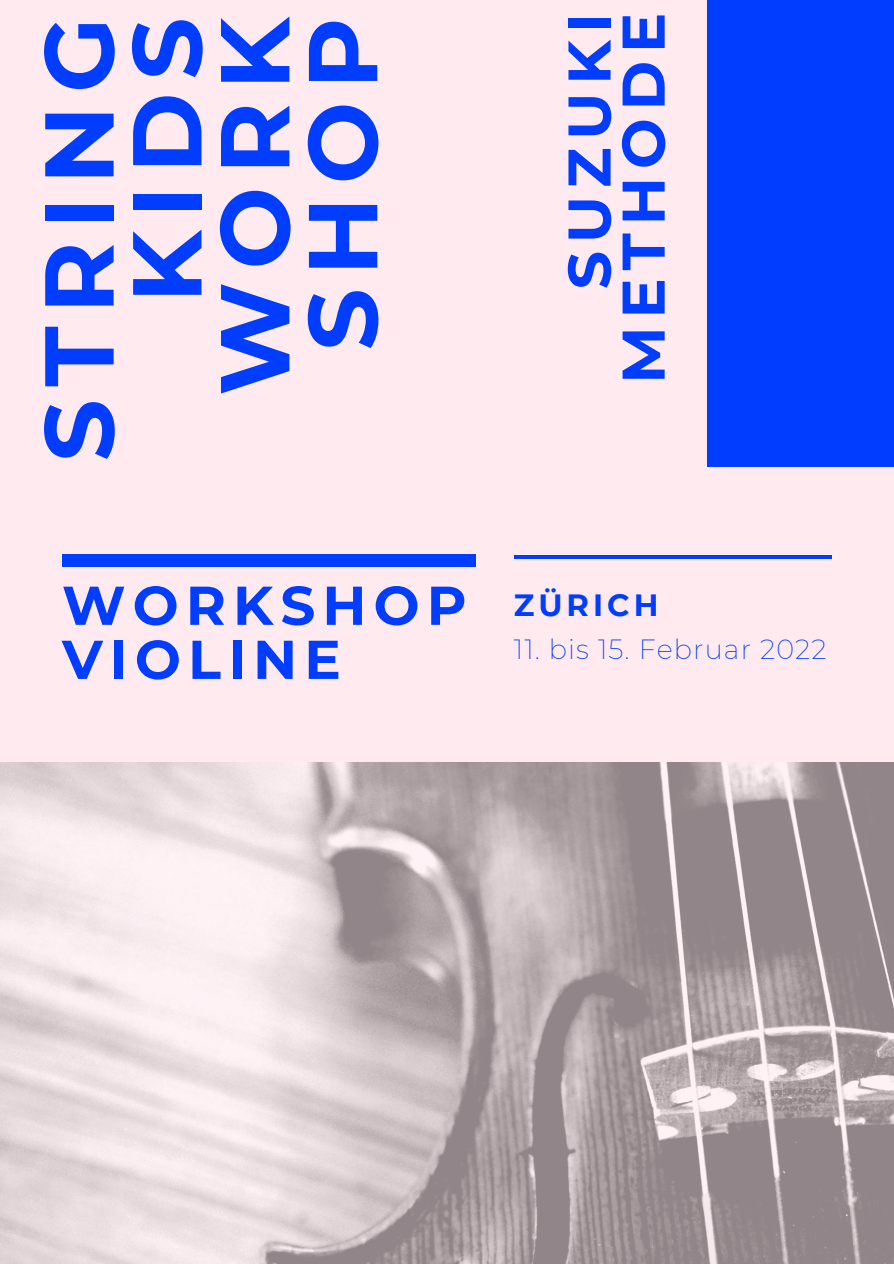
<style>
.page{position:relative;width:894px;height:1264px;background:#fff}
.page>*{position:absolute;margin:0;border:0;box-sizing:border-box;transform-origin:0 0}
.t1{font:700 97.65px/87.8px "Montserrat";letter-spacing:.13em;color:#003dff;text-align:right}
.t2{font:700 60.15px/54px "Montserrat";letter-spacing:.13em;color:#003dff;text-align:right}
.t3{font:700 54.6px/54px "Montserrat";letter-spacing:.13em;color:#003dff}
.t4{font:700 30.75px "Montserrat";letter-spacing:.13em;color:#003dff}
.t5{font:200 27px "Montserrat";letter-spacing:.04em;color:#003dff}
</style>
<div class="page">
<div style="left:0;top:0;width:893px;height:1263px;background:#ffeaf0"></div>
<img style="left:0;top:762px;width:893px;height:501px">
<div style="left:62px;top:555px;width:413px;height:11px;background:#003dff"></div>
<hr style="left:513px;top:555px;width:318px;height:4px;background:#003dff">
<div style="left:707px;top:0;width:186px;height:466px;background:#003dff"></div>
<h1 class="t1" style="left:35px;top:461px;width:447px;rotate:-90deg">STRING<br>KIDS<br>WORK<br>SHOP</h1>
<h2 class="t2" style="left:561px;top:384px;width:372px;rotate:-90deg">SUZUKI<br>METHODE</h2>
<h3 class="t3" style="left:62px;top:578px;width:406px">WORKSHOP<br>VIOLINE</h3>
<p class="t4" style="left:513px;top:586px;width:146px">ZÜRICH</p>
<p class="t5" style="left:513px;top:632px;width:314px">11. bis 15. Februar 2022</p>
</div>
